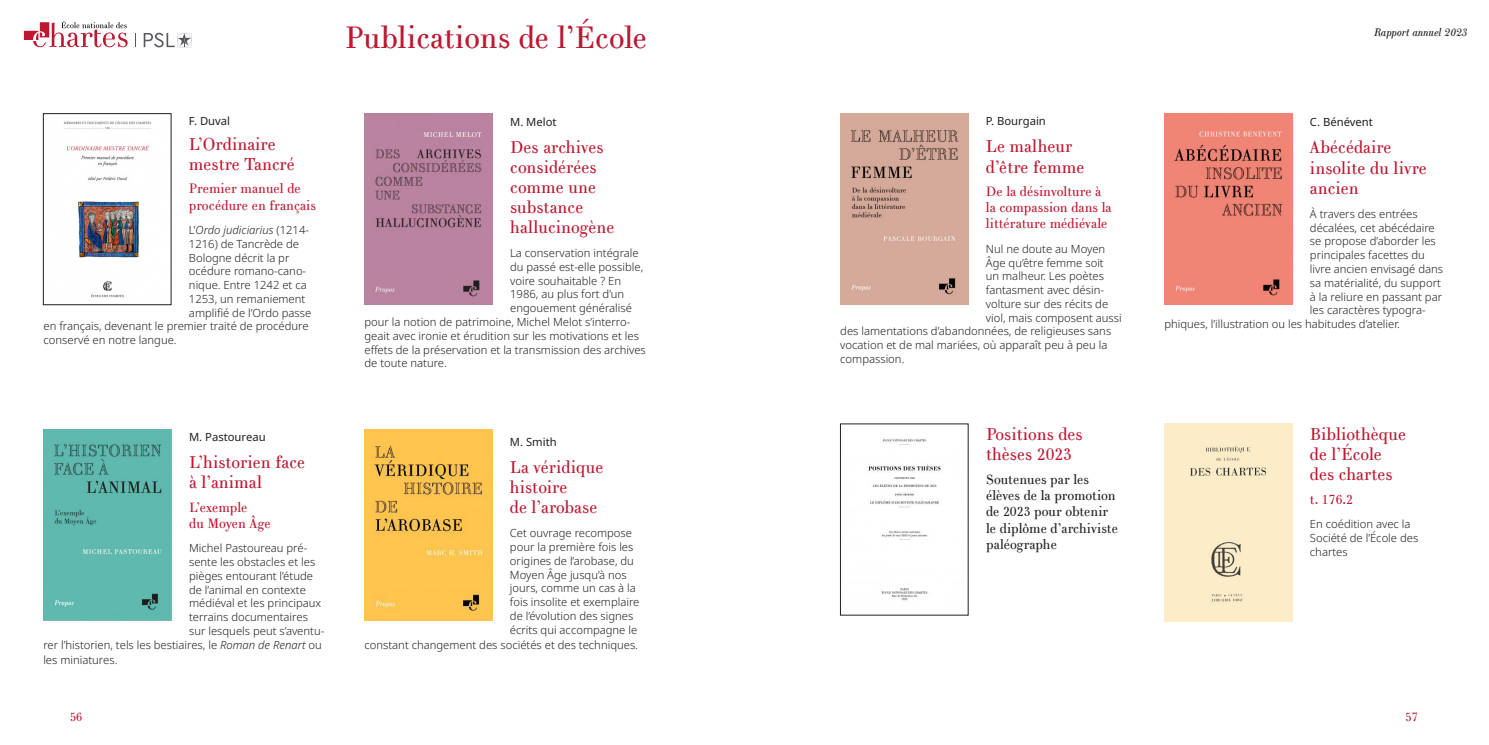
<style>
.page{position:relative;width:1489px;height:745px;background:#fff}
.page>*{position:absolute;margin:0;border:0;box-sizing:border-box;transform-origin:0 0}
.Titre_d_une_annexe{font:31.25px "Carta Nova Texte";color:#bd1832}
.t1{font:17.5px/20px "Carta Nova Texte";color:#bd1832}
.t2{font:13.75px/16.2px "Carta Nova Texte";color:#bd1832}
.t3{font:13.75px/16.2px "Carta Nova Texte";color:#231f20}
.t4{font:12.5px "Carta Nova Texte";color:#bd1832}
.t5{font:300 11.25px/13.8px "Noto Sans";color:#231f20}
.t6{font:11.25px "Noto Sans";color:#231f20}
.t7{font:italic 300 11.25px "Noto Sans";color:#231f20}
.t8{font:italic 11.25px "Carta Nova Texte";color:#231f20}
.s1{font-style:normal}
.s2{font-style:italic}
</style>
<div class="page">
<svg style="left:135px;top:33px;width:1px;height:14px"></svg>
<svg style="left:144px;top:33px;width:47px;height:14px"></svg>
<svg style="left:24px;top:21px;width:104px;height:26px"></svg>
<img style="left:43px;top:429px;width:128px;height:190px">
<img style="left:63px;top:121px;width:88px;height:177px">
<div style="left:43px;top:113px;width:128px;height:192px;border:1px solid #231f20"></div>
<img style="left:364px;top:429px;width:128px;height:191px">
<img style="left:365px;top:114px;width:127px;height:191px">
<img style="left:868px;top:438px;width:73px;height:163px">
<div style="left:840px;top:423px;width:128px;height:192px;border:1px solid #231f20"></div>
<img style="left:840px;top:113px;width:127px;height:191px">
<img style="left:1164px;top:113px;width:128px;height:191px">
<div style="left:1164px;top:423px;width:128px;height:198px;background:#fcecc8"></div>
<p class="Titre_d_une_annexe" style="left:345px;top:19px;width:304px">Publications de l’École</p>
<p class="t8" style="left:1373px;top:25px;width:95px">Rapport annuel 2023</p>
<p class="t6" style="left:189px;top:113px;width:43px">F. Duval</p>
<p class="t1" style="left:189px;top:134px;width:107px">L’Ordinaire mestre Tancré</p>
<p class="t2" style="left:189px;top:180px;width:129px">Premier manuel de procédure en français</p>
<p class="t7" style="left:189px;top:222px;width:122px"><span class="s1">L’</span>Ordo judiciarius <span class="s1">(1214-</span></p>
<p class="t5" style="left:189px;top:237px;width:112px">1216) de Tancrède de</p>
<p class="t5" style="left:189px;top:251px;width:102px">Bologne décrit la pr</p>
<p class="t5" style="left:189px;top:264px;width:119px">océdure romano-cano-</p>
<p class="t5" style="left:189px;top:278px;width:119px">nique. Entre 1242 et ca</p>
<p class="t5" style="left:189px;top:292px;width:118px">1253, un remaniement</p>
<p class="t5" style="left:189px;top:306px;width:124px">amplifié de l’Ordo passe</p>
<p class="t5" style="left:43px;top:319px;width:267px">en français, devenant le premier traité de procédure</p>
<p class="t5" style="left:43px;top:333px;width:135px">conservé en notre langue.</p>
<p class="t6" style="left:189px;top:429px;width:78px">M. Pastoureau</p>
<p class="t1" style="left:189px;top:452px;width:118px">L’historien face à l’animal</p>
<p class="t2" style="left:189px;top:498px;width:83px">L’exemple<br>du Moyen Âge</p>
<p class="t5" style="left:189px;top:541px;width:120px">Michel Pastoureau pré-</p>
<p class="t5" style="left:189px;top:555px;width:128px">sente les obstacles et les</p>
<p class="t5" style="left:189px;top:568px;width:125px">pièges entourant l’étude</p>
<p class="t5" style="left:189px;top:582px;width:118px">de l’animal en contexte</p>
<p class="t5" style="left:189px;top:596px;width:134px">médiéval et les principaux</p>
<p class="t5" style="left:189px;top:610px;width:120px">terrains documentaires</p>
<p class="t5" style="left:189px;top:623px;width:137px">sur lesquels peut s’aventu-</p>
<p class="t5" style="left:43px;top:637px;width:280px">rer l’historien, tels les bestiaires, le <span class="s2">Roman de Renart</span> ou</p>
<p class="t5" style="left:43px;top:652px;width:76px">les miniatures.</p>
<p class="t4" style="left:70px;top:709px;width:14px">56</p>
<p class="t6" style="left:510px;top:113px;width:48px">M. Melot</p>
<p class="t1" style="left:510px;top:137px;width:106px">Des archives considérées comme une substance hallucinogène</p>
<p class="t5" style="left:510px;top:246px;width:130px">La conservation intégrale</p>
<p class="t5" style="left:510px;top:260px;width:135px">du passé est-elle possible,</p>
<p class="t5" style="left:510px;top:274px;width:112px">voire souhaitable ? En</p>
<p class="t5" style="left:510px;top:287px;width:115px">1986, au plus fort d’un</p>
<p class="t5" style="left:510px;top:301px;width:123px">engouement généralisé</p>
<p class="t5" style="left:364px;top:315px;width:267px">pour la notion de patrimoine, Michel Melot s’interro-</p>
<p class="t5" style="left:364px;top:329px;width:276px">geait avec ironie et érudition sur les motivations et les</p>
<p class="t5" style="left:364px;top:342px;width:283px">effets de la préservation et la transmission des archives</p>
<p class="t5" style="left:364px;top:356px;width:84px">de toute nature.</p>
<p class="t6" style="left:510px;top:433px;width:48px">M. Smith</p>
<p class="t1" style="left:510px;top:456px;width:95px">La véridique histoire<br>de l’arobase</p>
<p class="t5" style="left:510px;top:526px;width:131px">Cet ouvrage recompose pour la première fois les origines de l’arobase, du<br>Moyen Âge jusqu’à nos jours, comme un cas à la fois insolite et exemplaire de l’évolution des signes écrits qui accompagne le</p>
<p class="t5" style="left:364px;top:637px;width:275px">constant changement des sociétés et des techniques.</p>
<p class="t6" style="left:985px;top:113px;width:61px">P. Bourgain</p>
<p class="t1" style="left:985px;top:136px;width:100px">Le malheur d’être femme</p>
<p class="t2" style="left:985px;top:183px;width:127px">De la désinvolture à la compassion dans la littérature médiévale</p>
<p class="t5" style="left:985px;top:242px;width:121px">Nul ne doute au Moyen</p>
<p class="t5" style="left:985px;top:256px;width:119px">Âge qu’être femme soit</p>
<p class="t5" style="left:985px;top:269px;width:120px">un malheur. Les poètes</p>
<p class="t5" style="left:985px;top:283px;width:120px">fantasment avec désin-</p>
<p class="t5" style="left:985px;top:297px;width:124px">volture sur des récits de</p>
<p class="t5" style="left:985px;top:311px;width:137px">viol, mais composent aussi</p>
<p class="t5" style="left:840px;top:324px;width:272px">des lamentations d’abandonnées, de religieuses sans</p>
<p class="t5" style="left:840px;top:338px;width:268px">vocation et de mal mariées, où apparaît peu à peu la</p>
<p class="t5" style="left:840px;top:352px;width:66px">compassion.</p>
<p class="t1" style="left:986px;top:424px;width:98px">Positions des thèses 2023</p>
<p class="t3" style="left:986px;top:470px;width:133px">Soutenues par les élèves de la promotion de 2023 pour obtenir le diplôme d’archiviste paléographe</p>
<p class="t6" style="left:1309px;top:114px;width:64px">C. Bénévent</p>
<p class="t1" style="left:1309px;top:137px;width:118px">Abécédaire insolite du livre ancien</p>
<p class="t5" style="left:1309px;top:207px;width:109px">À travers des entrées</p>
<p class="t5" style="left:1309px;top:221px;width:126px">décalées, cet abécédaire</p>
<p class="t5" style="left:1309px;top:235px;width:127px">se propose d’aborder les</p>
<p class="t5" style="left:1309px;top:248px;width:116px">principales facettes du</p>
<p class="t5" style="left:1309px;top:262px;width:135px">livre ancien envisagé dans</p>
<p class="t5" style="left:1309px;top:276px;width:132px">sa matérialité, du support</p>
<p class="t5" style="left:1309px;top:290px;width:134px">à la reliure en passant par</p>
<p class="t5" style="left:1309px;top:303px;width:117px">les caractères typogra-</p>
<p class="t5" style="left:1164px;top:317px;width:237px">phiques, l’illustration ou les habitudes d’atelier.</p>
<p class="t1" style="left:1309px;top:424px;width:98px">Bibliothèque de l’École des chartes</p>
<p class="t2" style="left:1309px;top:490px;width:45px">t. 176.2</p>
<p class="t5" style="left:1309px;top:517px;width:110px">En coédition avec la<br>Société de l’École des chartes</p>
<p class="t4" style="left:1405px;top:709px;width:14px">57</p>
</div>
